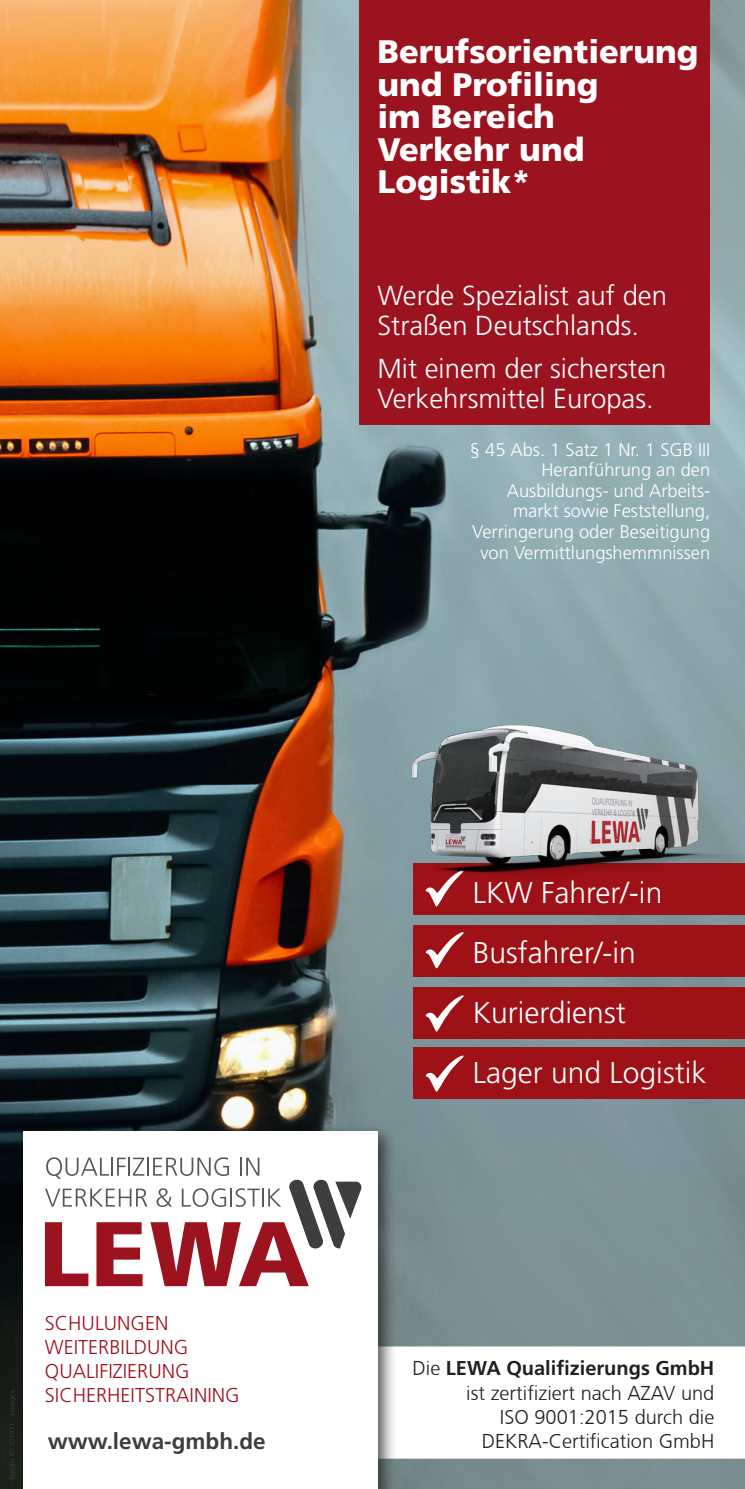
<style>
.page{position:relative;width:745px;height:1489px;background:#fff}
.page>*{position:absolute;margin:0;border:0;box-sizing:border-box;transform-origin:0 0}
.t1{font:900 32.5px "Frutiger LT Std";color:#fff}
.t2{font:300 30px "Frutiger LT Std";color:#fff}
.t3{font:300 27.5px/30px "Frutiger LT Std";color:#fff}
.t4{font:700 22.5px "Frutiger LT Std";color:#3e3e3f}
.t5{font:300 20px "Frutiger CE";color:#231f20}
.t6{font:300 20px "Frutiger LT Std";color:#9c1320}
.t7{font:700 20px "Frutiger LT Std";color:#231f20}
.t8{font:300 18.25px/20.5px "Frutiger LT Std";color:#fff;text-align:center}
.t9{font:300 7.5px "Frutiger LT Std";color:#454647}
.s1{font-family:"Frutiger CE";font-weight:300}
</style>
<div class="page">
<img style="left:0;top:0;width:744px;height:1488px">
<div style="left:413px;top:863px;width:331px;height:51px;background:#9e1117"></div>
<div style="left:413px;top:1047px;width:331px;height:51px;background:#9e1117"></div>
<div style="left:413px;top:986px;width:331px;height:52px;background:#9e1117"></div>
<div style="left:413px;top:924px;width:331px;height:52px;background:#9e1117"></div>
<svg style="left:431px;top:897px;width:12px;height:9px"></svg>
<svg style="left:425px;top:932px;width:38px;height:36px"></svg>
<svg style="left:425px;top:995px;width:38px;height:36px"></svg>
<svg style="left:425px;top:1055px;width:38px;height:36px"></svg>
<div style="left:359px;top:0;width:350px;height:424px;background:#9c1320"></div>
<img style="left:388px;top:716px;width:356px;height:181px">
<div style="left:0;top:414px;width:75px;height:798px;background:#231f20;opacity:.75"></div>
<svg style="left:396px;top:1346px;width:348px;height:112px"></svg>
<div style="left:15px;top:1122px;width:381px;height:366px;background:#231f20;opacity:.75"></div>
<div style="left:23px;top:1131px;width:355px;height:357px;background:#fff"></div>
<svg style="left:45px;top:1157px;width:317px;height:129px"></svg>
<p class="t1" style="left:377px;top:32px;width:322px">Berufsorientierung</p>
<p class="t1" style="left:377px;top:65px;width:222px">und Profiling</p>
<p class="t1" style="left:377px;top:97px;width:179px">im Bereich</p>
<p class="t1" style="left:377px;top:130px;width:208px">Verkehr und</p>
<p class="t1" style="left:377px;top:162px;width:155px">Logistik*</p>
<p class="t3" style="left:377px;top:281px;width:291px">Werde Spezialist auf den<br>Straßen Deutschlands.</p>
<p class="t3" style="left:377px;top:354px;width:290px">Mit einem der sichersten<br>Verkehrsmittel Europas.</p>
<p class="t8" style="left:469px;top:439px;width:241px;text-align:right">§ 45 Abs. 1 Satz 1 Nr. 1 SGB III<br>Heranführung an den</p>
<p class="t8" style="left:506px;top:480px;width:205px">Ausbildungs- und Arbeits&shy;markt sowie Feststellung,</p>
<p class="t8" style="left:472px;top:521px;width:239px">Verringerung oder Beseitigung von Vermittlungshemmnissen</p>
<p class="t2" style="left:472px;top:876px;width:191px">LKW Fahrer/-in</p>
<p class="t2" style="left:472px;top:936px;width:164px">Busfahrer/-in</p>
<p class="t2" style="left:472px;top:996px;width:154px">Kurierdienst</p>
<p class="t2" style="left:472px;top:1056px;width:235px">Lager und Logistik</p>
<p class="t9" style="left:8px;top:1478px;width:90px;rotate:-90deg">Fotolia 65701971 - xmagics</p>
<p class="t6" style="left:45px;top:1311px;width:125px">SCHULUNGEN</p>
<p class="t6" style="left:45px;top:1335px;width:145px">WEITERBILDUNG</p>
<p class="t6" style="left:45px;top:1359px;width:146px">QUALIFIZIERUNG</p>
<p class="t6" style="left:45px;top:1383px;width:196px">SICHERHEITSTRAINING</p>
<p class="t7" style="left:412px;top:1356px;width:303px"><span class="s1">Die</span> LEWA Qualifizierungs GmbH</p>
<p class="t5" style="left:466px;top:1380px;width:249px">ist zertifiziert nach AZAV und</p>
<p class="t5" style="left:499px;top:1404px;width:216px">ISO 9001:2015 durch die</p>
<p class="t4" style="left:48px;top:1427px;width:219px">www.lewa-gmbh.de</p>
<p class="t5" style="left:481px;top:1428px;width:234px">DEKRA-Certification GmbH</p>
</div>
